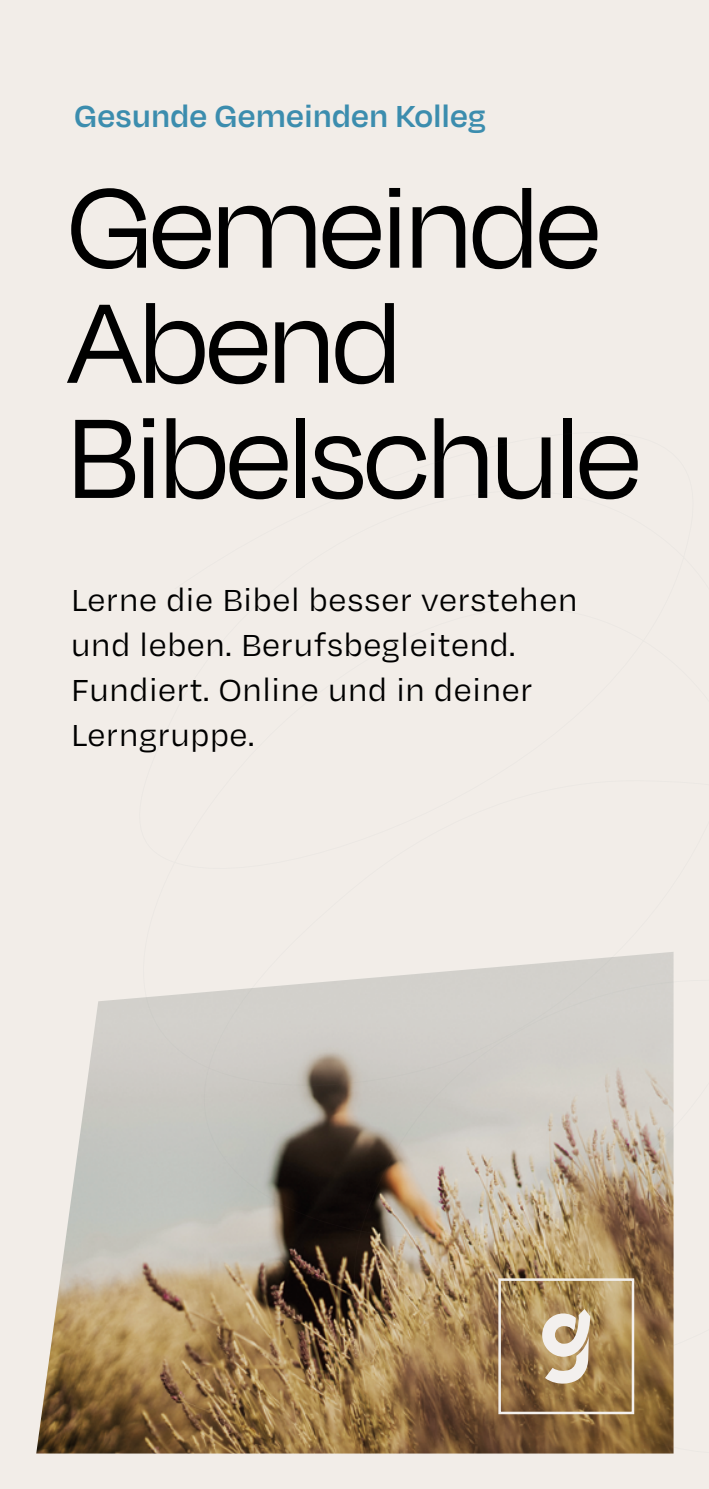
<style>
.page{position:relative;width:709px;height:1489px;background:#fff}
.page>*{position:absolute;margin:0;border:0;box-sizing:border-box;transform-origin:0 0}
.t1{font:130px/115px "Degular Display";color:#000}
.t2{font:35px/45px "Degular Text";color:#000}
.t3{font:600 35px "Degular";letter-spacing:.015em;color:#3c8dae}
</style>
<div class="page">
<div style="left:0;top:0;width:709px;height:1488px;background:#f2ede8"></div>
<img style="left:36px;top:998px;width:103px;height:455px">
<svg style="left:139px;top:952px;width:535px;height:501px;background:#ad9d87"></svg>
<div style="left:498px;top:1278px;width:136px;height:135px;border:3px solid #f3f0ee"></div>
<svg style="left:542px;top:1308px;width:48px;height:75px"></svg>
<p class="t3" style="left:74px;top:95px;width:413px">Gesunde Gemeinden Kolleg</p>
<h1 class="t1" style="left:69px;top:167px;width:572px">Gemeinde<br>Abend<br>Bibelschule</h1>
<p class="t2" style="left:71px;top:576px;width:508px">Lerne die Bibel besser verstehen und leben. Berufsbegleitend.<br>Fundiert. Online und in deiner<br>Lerngruppe.</p>
</div>
